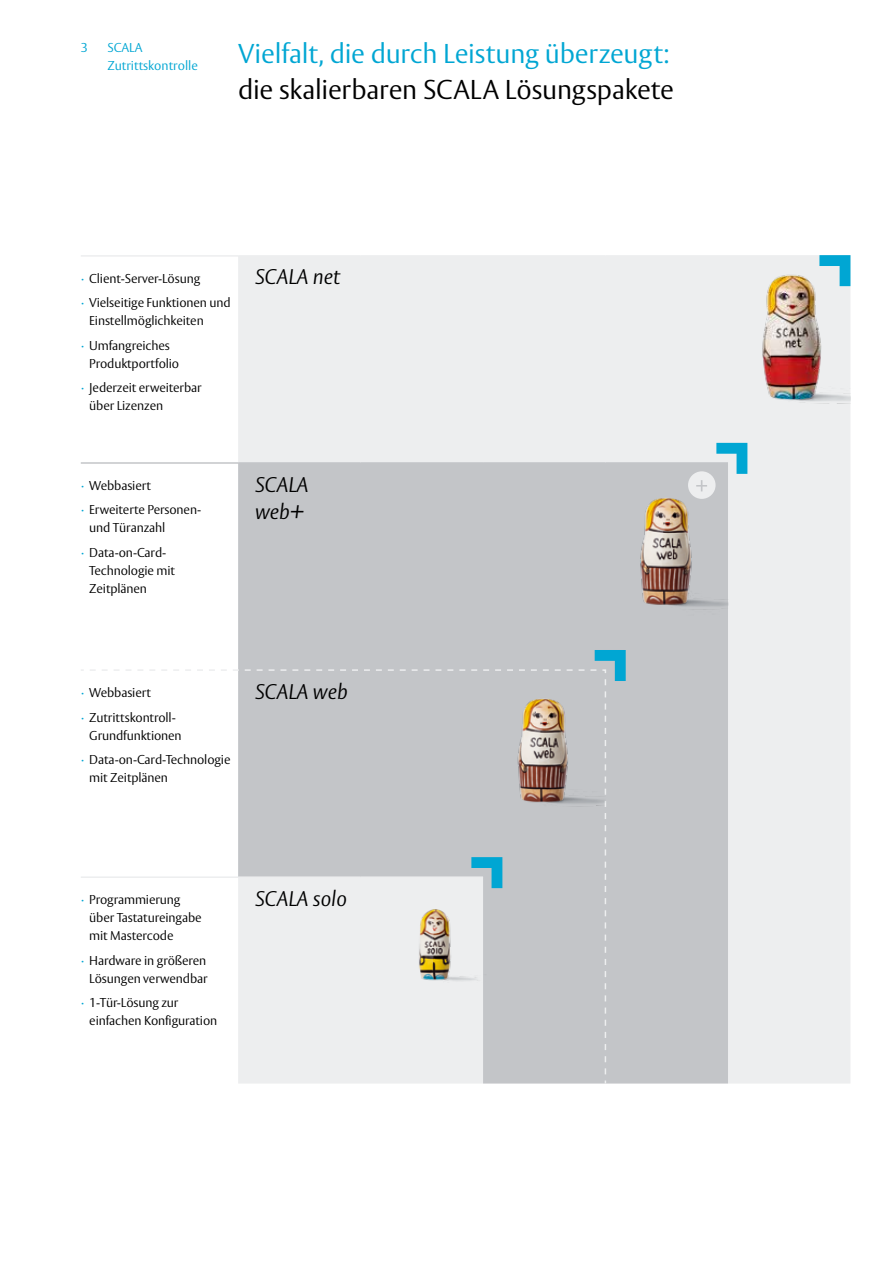
<style>
.page{position:relative;width:893px;height:1263px;background:#fff}
.page>*{position:absolute;margin:0;border:0;box-sizing:border-box;transform-origin:0 0}
.t1{font:300 27px "ASSA Vesta";letter-spacing:-.01em;color:#00a6d3}
.t2{font:300 27px "ASSA Vesta";letter-spacing:-.01em;color:#000}
.t3{font:italic 300 21px/27px "ASSA Vesta";color:#000}
.t4{font:300 12.75px/24.5px "ASSA Vesta";letter-spacing:-.01em;color:#000}
.t5{font:300 12.75px/18px "ASSA Vesta";color:#00a6d3}
.s1{color:#00a6d3}
</style>
<div class="page">
<div style="left:238px;top:257px;width:612px;height:826px;background:#edeeef"></div>
<div style="left:238px;top:464px;width:490px;height:619px;background:#c3c5c8"></div>
<hr style="left:81px;top:255px;width:157px;height:2px;background:#edeeef">
<hr style="left:238px;top:255px;width:123px;height:2px;background:#edeeef">
<hr style="left:361px;top:255px;width:122px;height:2px;background:#edeeef">
<hr style="left:483px;top:255px;width:122px;height:2px;background:#edeeef">
<hr style="left:605px;top:255px;width:123px;height:2px;background:#edeeef">
<hr style="left:81px;top:462px;width:157px;height:2px;background:#c3c5c8">
<hr style="left:238px;top:462px;width:123px;height:2px;background:#c3c5c8">
<hr style="left:361px;top:462px;width:122px;height:2px;background:#c3c5c8">
<hr style="left:483px;top:462px;width:122px;height:2px;background:#c3c5c8">
<svg style="left:81px;top:669px;width:526px;height:415px"></svg>
<svg style="left:90px;top:650px;width:536px;height:427px"></svg>
<img style="left:367px;top:881px;width:123px;height:154px">
<img style="left:407px;top:881px;width:52px;height:118px">
<img style="left:596px;top:661px;width:9px;height:177px">
<img style="left:463px;top:661px;width:133px;height:177px">
<img style="left:721px;top:255px;width:129px;height:180px">
<svg style="left:688px;top:443px;width:59px;height:56px;background:#a7d8e6"></svg>
<div style="left:711px;top:462px;width:17px;height:180px;background:#c3c5c8"></div>
<img style="left:584px;top:462px;width:127px;height:180px">
<p class="t5" style="left:81px;top:40px;width:9px">3</p>
<p class="t5" style="left:107px;top:40px;width:92px">SCALA<br>Zutrittskontrolle</p>
<h1 class="t1" style="left:238px;top:38px;width:433px">Vielfalt, die durch Leistung überzeugt:</h1>
<h1 class="t2" style="left:238px;top:74px;width:437px">die skalierbaren SCALA Lösungspakete</h1>
<p class="t4" style="left:81px;top:267px;width:151px"><span class="s1">∙</span> Client-Server-Lösung<br><span class="s1">∙</span> Vielseitige Funktionen und</p>
<p class="t4" style="left:81px;top:309px;width:124px;text-indent:9px">Einstellmöglichkeiten <span class="s1">∙</span> Umfangreiches</p>
<p class="t4" style="left:81px;top:352px;width:122px;text-indent:9px">Produktportfolio<br><span class="s1">∙</span> Jederzeit erweiterbar</p>
<p class="t4" style="left:89px;top:394px;width:75px">über Lizenzen</p>
<h2 class="t3" style="left:255px;top:265px;width:87px">SCALA net</h2>
<p class="t4" style="left:81px;top:474px;width:122px"><span class="s1">∙</span> Webbasiert<br><span class="s1">∙</span> Erweiterte Personen-</p>
<p class="t4" style="left:81px;top:516px;width:87px;text-align:center">und Türanzahl<br><span class="s1">∙</span> Data-on-Card-</p>
<p class="t4" style="left:89px;top:562px;width:87px;line-height:18px">Technologie mit<br>Zeitplänen</p>
<h2 class="t3" style="left:255px;top:472px;width:55px">SCALA web+</h2>
<p class="t4" style="left:81px;top:681px;width:97px"><span class="s1">∙</span> Webbasiert<br><span class="s1">∙</span> Zutrittskontroll-</p>
<p class="t4" style="left:81px;top:723px;width:151px;text-indent:9px">Grundfunktionen<br><span class="s1">∙</span> Data-on-Card-Technologie</p>
<p class="t4" style="left:89px;top:766px;width:80px">mit Zeitplänen</p>
<h2 class="t3" style="left:255px;top:679px;width:94px">SCALA web</h2>
<p class="t4" style="left:89px;top:891px;width:114px;line-height:18px;text-indent:-9px"><span class="s1">∙</span> Programmierung über Tastatureingabe mit Mastercode</p>
<p class="t4" style="left:81px;top:952px;width:128px;line-height:18px;text-align:right"><span class="s1">∙</span> Hardware in größeren<br>Lösungen verwendbar</p>
<p class="t4" style="left:89px;top:994px;width:129px;line-height:18px;text-indent:-9px"><span class="s1">∙</span> 1-Tür-Lösung zur einfachen Konfiguration</p>
<h2 class="t3" style="left:255px;top:886px;width:93px">SCALA solo</h2>
</div>
